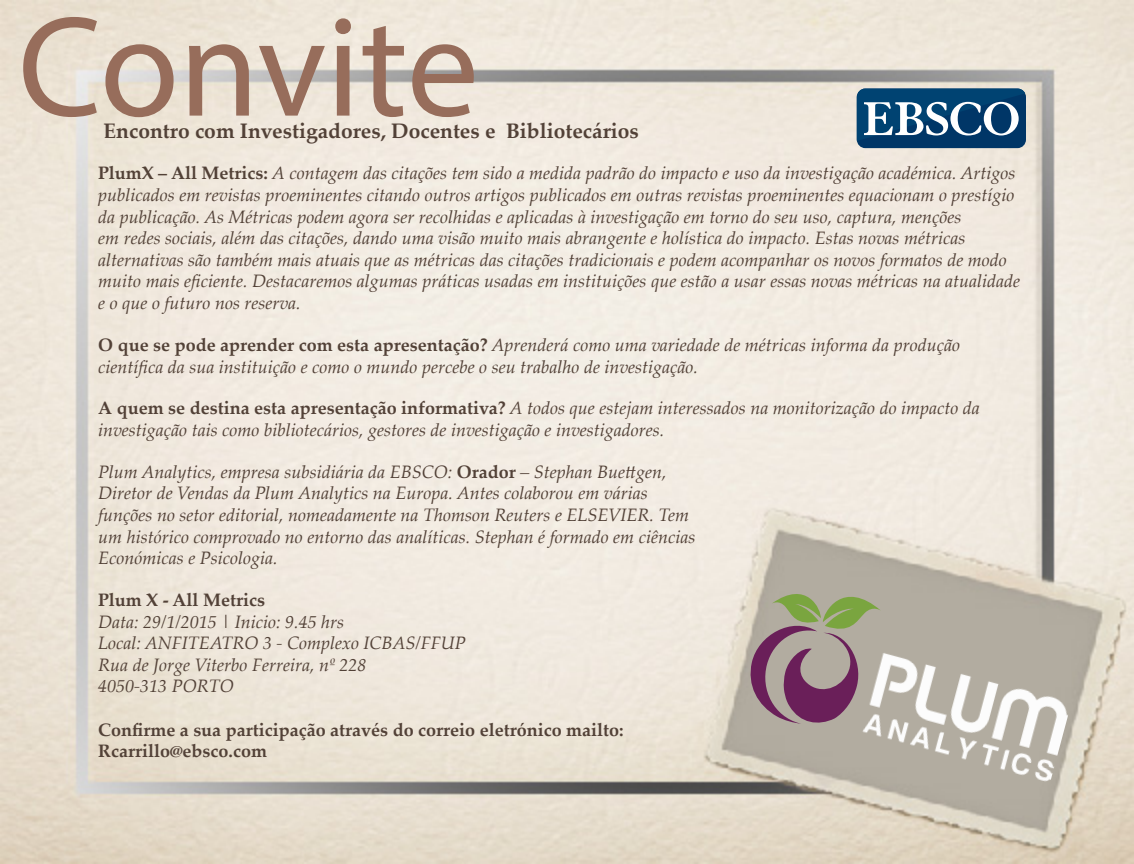
<style>
.page{position:relative;width:1134px;height:864px;background:#fff}
.page>*{position:absolute;margin:0;border:0;box-sizing:border-box;transform-origin:0 0}
.t1{font:144px "Myriad Pro";letter-spacing:-.005em;color:#976d5b}
.Section_Header{font:700 21px "Palatino Linotype";color:#524137}
.Section_Header-2{font:italic 18px/21.6px "Palatino Linotype";color:#524137}
.Section_Header-3{font:700 18px/21.6px "Palatino Linotype";color:#524137}
.s1{font-weight:700;font-style:normal}
</style>
<div class="page">
<img style="left:0;top:0;width:1134px;height:864px">
<img style="left:851px;top:606px;width:232px;height:185px">
<svg style="left:747px;top:578px;width:134px;height:148px;background:#9f8e8a"></svg>
<div style="left:857px;top:89px;width:169px;height:59px;background:#003667;border-radius:9px"></div>
<svg style="left:857px;top:89px;width:168px;height:51px"></svg>
<p class="t1" style="left:18px;top:-21px;width:462px">Convite</p>
<p class="Section_Header" style="left:104px;top:116px;width:537px">Encontro com Investigadores, Docentes e Bibliotecários</p>
<p class="Section_Header-2" style="left:98px;top:162px;width:923px"><span class="s1">PlumX – All Metrics:</span> A contagem das citações tem sido a medida padrão do impacto e uso da investigação académica. Artigos publicados em revistas proeminentes citando outros artigos publicados em outras revistas proeminentes equacionam o prestígio da publicação. As Métricas podem agora ser recolhidas e aplicadas à investigação em torno do seu uso, captura, menções<br>em redes sociais, além das citações, dando uma visão muito mais abrangente e holística do impacto. Estas novas métricas alternativas são também mais atuais que as métricas das citações tradicionais e podem acompanhar os novos formatos de modo muito mais eficiente. Destacaremos algumas práticas usadas em instituições que estão a usar essas novas métricas na atualidade e o que o futuro nos reserva.</p>
<p class="Section_Header-2" style="left:98px;top:333px;width:863px"><span class="s1">O que se pode aprender com esta apresentação?</span> Aprenderá como uma variedade de métricas informa da produção científica da sua instituição e como o mundo percebe o seu trabalho de investigação.</p>
<p class="Section_Header-2" style="left:98px;top:397px;width:883px"><span class="s1">A quem se destina esta apresentação informativa?</span> A todos que estejam interessados na monitorização do impacto da investigação tais como bibliotecários, gestores de investigação e investigadores.</p>
<p class="Section_Header-2" style="left:98px;top:460px;width:599px">Plum Analytics, empresa subsidiária da EBSCO: <span class="s1">Orador</span> – Stephan Buettgen, Diretor de Vendas da Plum Analytics na Europa. Antes colaborou em várias funções no setor editorial, nomeadamente na Thomson Reuters e ELSEVIER. Tem um histórico comprovado no entorno das analíticas. Stephan é formado em ciências Económicas e Psicologia.</p>
<p class="Section_Header-2" style="left:98px;top:588px;width:369px"><span class="s1">Plum X - All Metrics<br></span>Data: 29/1/2015 | Inicio: 9.45 hrs<br>Local: ANFITEATRO 3 - Complexo ICBAS/FFUP<br>Rua de Jorge Viterbo Ferreira, nº 228<br>4050-313 PORTO</p>
<p class="Section_Header-3" style="left:98px;top:718px;width:527px">Confirme a sua participação através do correio eletrónico mailto:<br>Rcarrillo@ebsco.com</p>
</div>
